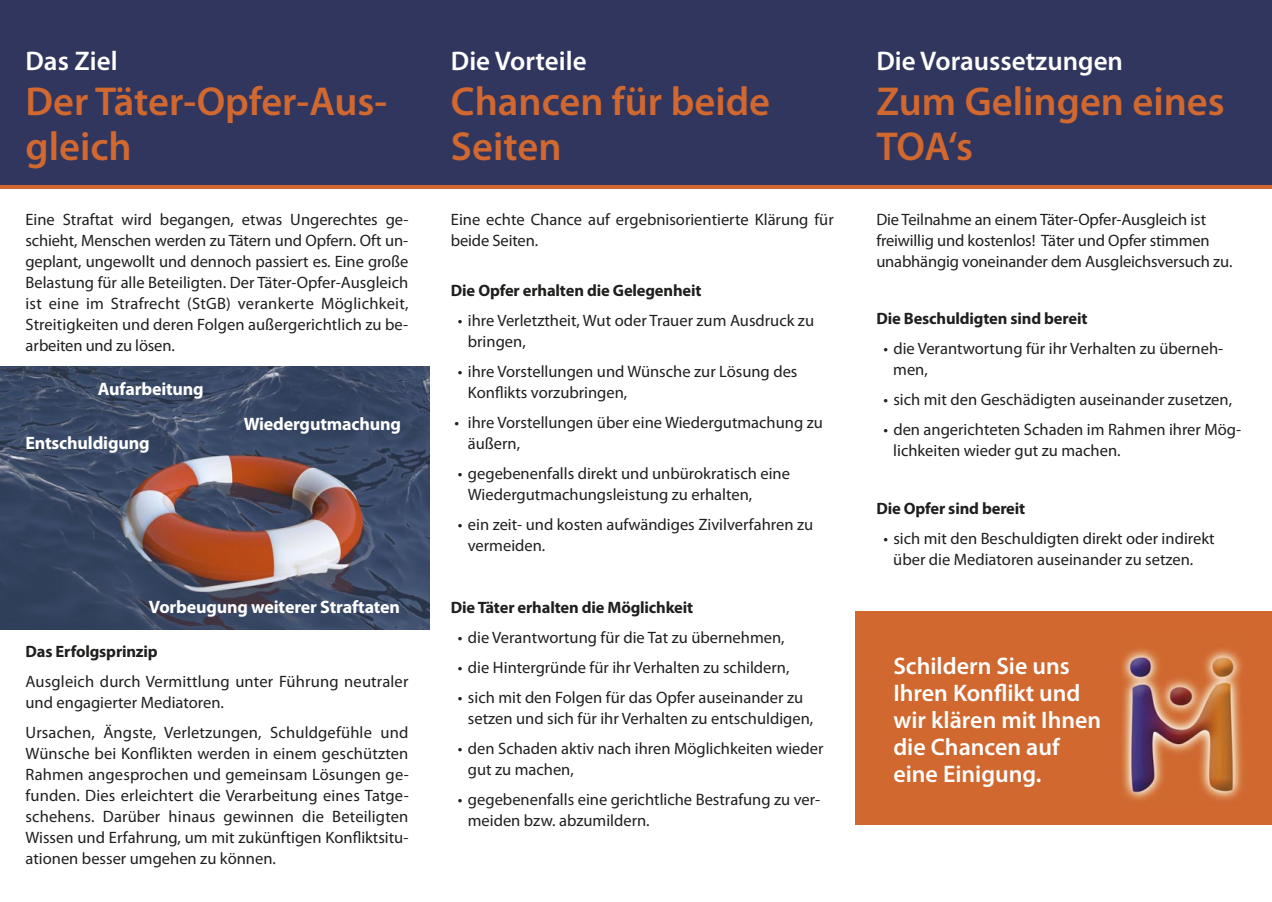
<style>
.page{position:relative;width:1272px;height:902px;background:#fff}
.page>*{position:absolute;margin:0;border:0;box-sizing:border-box;transform-origin:0 0}
.t1{font:600 40.5px/45px "Myriad Pro";color:#d0682f}
.t2{font:600 27px "Myriad Pro";color:#fff}
.t3{font:600 24px "Myriad Pro";color:#fff}
.t4{font:700 18px "Myriad Pro";letter-spacing:-.01em;color:#fff}
.t5{font:16.5px/21px "Myriad Pro";color:#1f1f1e}
.t6{font:700 16.5px "Myriad Pro";letter-spacing:-.01em;color:#1f1f1e}
</style>
<div class="page">
<div style="left:855px;top:611px;width:416px;height:214px;background:#d0682f"></div>
<div style="left:0;top:0;width:1271px;height:187px;background:#31365e"></div>
<hr style="left:0;top:185px;width:1271px;height:3px;background:#d0682f">
<img style="left:1122px;top:649px;width:120px;height:151px">
<img style="left:0;top:366px;width:429px;height:263px">
<p class="t2" style="left:26px;top:51px;width:94px">Das Ziel</p>
<p class="t1" style="left:26px;top:82px;width:363px">Der Täter-Opfer-Aus&shy;gleich</p>
<p class="t2" style="left:451px;top:51px;width:137px">Die Vorteile</p>
<p class="t1" style="left:451px;top:82px;width:321px">Chancen für beide<br>Seiten</p>
<p class="t2" style="left:876px;top:51px;width:248px">Die Voraussetzungen</p>
<p class="t1" style="left:876px;top:82px;width:350px">Zum Gelingen eines<br>TOA‘s</p>
<p class="t5" style="left:26px;top:210px;width:384px;text-align:justify">Eine Straftat wird begangen, etwas Ungerechtes ge&shy;schieht, Menschen werden zu Tätern und Opfern. Oft un&shy;geplant, ungewollt und dennoch passiert es. Eine große Belastung für alle Beteiligten. Der Täter-Opfer-Ausgleich ist eine im Strafrecht (StGB) verankerte Möglichkeit, Streitigkeiten und deren Folgen außergerichtlich zu be&shy;arbeiten und zu lösen.</p>
<p class="t5" style="left:451px;top:210px;width:384px">Eine echte Chance auf ergebnisorientierte Klärung für beide Seiten.</p>
<p class="t5" style="left:876px;top:210px;width:331px">Die Teilnahme an einem Täter-Opfer-Ausgleich ist</p>
<p class="t5" style="left:876px;top:231px;width:335px">freiwillig und kostenlos! Täter und Opfer stimmen</p>
<p class="t5" style="left:876px;top:252px;width:357px">unabhängig voneinander dem Ausgleichsversuch zu.</p>
<p class="t6" style="left:451px;top:284px;width:252px">Die Opfer erhalten die Gelegenheit</p>
<p class="t5" style="left:468px;top:311px;width:348px;text-indent:-10px">• ihre Verletztheit, Wut oder Trauer zum Ausdruck zu bringen,</p>
<p class="t5" style="left:458px;top:362px;width:341px">• ihre Vorstellungen und Wünsche zur Lösung des</p>
<p class="t5" style="left:468px;top:383px;width:161px">Konflikts vorzubringen,</p>
<p class="t5" style="left:468px;top:413px;width:356px;text-indent:-13px">• ihre Vorstellungen über eine Wiedergutmachung zu äußern,</p>
<p class="t5" style="left:458px;top:464px;width:333px">• gegebenenfalls direkt und unbürokratisch eine</p>
<p class="t5" style="left:468px;top:485px;width:286px">Wiedergutmachungsleistung zu erhalten,</p>
<p class="t5" style="left:468px;top:515px;width:347px;text-indent:-10px">• ein zeit- und kosten aufwändiges Zivilverfahren zu vermeiden.</p>
<p class="t6" style="left:876px;top:312px;width:212px">Die Beschuldigten sind bereit</p>
<p class="t5" style="left:893px;top:339px;width:331px;text-indent:-10px">• die Verantwortung für ihr Verhalten zu überneh&shy;men,</p>
<p class="t5" style="left:883px;top:390px;width:350px">• sich mit den Geschädigten auseinander zusetzen,</p>
<p class="t5" style="left:893px;top:420px;width:349px;text-indent:-10px">• den angerichteten Schaden im Rahmen ihrer Mög&shy;lichkeiten wieder gut zu machen.</p>
<p class="t4" style="left:98px;top:382px;width:107px">Aufarbeitung</p>
<p class="t4" style="left:26px;top:435px;width:126px">Entschuldigung</p>
<p class="t4" style="left:244px;top:417px;width:159px">Wiedergutmachung</p>
<p class="t6" style="left:876px;top:502px;width:150px">Die Opfer sind bereit</p>
<p class="t5" style="left:893px;top:529px;width:323px;text-indent:-10px">• sich mit den Beschuldigten direkt oder indirekt über die Mediatoren auseinander zu setzen.</p>
<p class="t4" style="left:149px;top:600px;width:253px">Vorbeugung weiterer Straftaten</p>
<p class="t6" style="left:26px;top:645px;width:134px">Das Erfolgsprinzip</p>
<p class="t5" style="left:26px;top:672px;width:384px">Ausgleich durch Vermittlung unter Führung neutraler und engagierter Mediatoren.</p>
<p class="t5" style="left:26px;top:723px;width:385px;text-align:justify">Ursachen, Ängste, Verletzungen, Schuldgefühle und Wünsche bei Konflikten werden in einem geschützten Rahmen angesprochen und gemeinsam Lösungen ge&shy;funden. Dies erleichtert die Verarbeitung eines Tatge&shy;schehens. Darüber hinaus gewinnen die Beteiligten Wissen und Erfahrung, um mit zukünftigen Konfliktsitu&shy;ationen besser umgehen zu können.</p>
<p class="t6" style="left:451px;top:601px;width:244px">Die Täter erhalten die Möglichkeit</p>
<p class="t5" style="left:458px;top:628px;width:328px">• die Verantwortung für die Tat zu übernehmen,</p>
<p class="t5" style="left:458px;top:658px;width:333px">• die Hintergründe für ihr Verhalten zu schildern,</p>
<p class="t5" style="left:458px;top:688px;width:347px">• sich mit den Folgen für das Opfer auseinander zu</p>
<p class="t5" style="left:468px;top:709px;width:347px">setzen und sich für ihr Verhalten zu entschuldigen,</p>
<p class="t5" style="left:468px;top:739px;width:357px;text-indent:-10px">• den Schaden aktiv nach ihren Möglichkeiten wieder gut zu machen,</p>
<p class="t5" style="left:468px;top:790px;width:354px;text-indent:-10px">• gegebenenfalls eine gerichtliche Bestrafung zu ver&shy;meiden bzw. abzumildern.</p>
<p class="t3" style="left:893px;top:657px;width:178px">Schildern Sie uns</p>
<p class="t3" style="left:893px;top:684px;width:189px">Ihren Konflikt und</p>
<p class="t3" style="left:893px;top:711px;width:209px">wir klären mit Ihnen</p>
<p class="t3" style="left:893px;top:738px;width:168px">die Chancen auf</p>
<p class="t3" style="left:893px;top:765px;width:150px">eine Einigung.</p>
</div>
